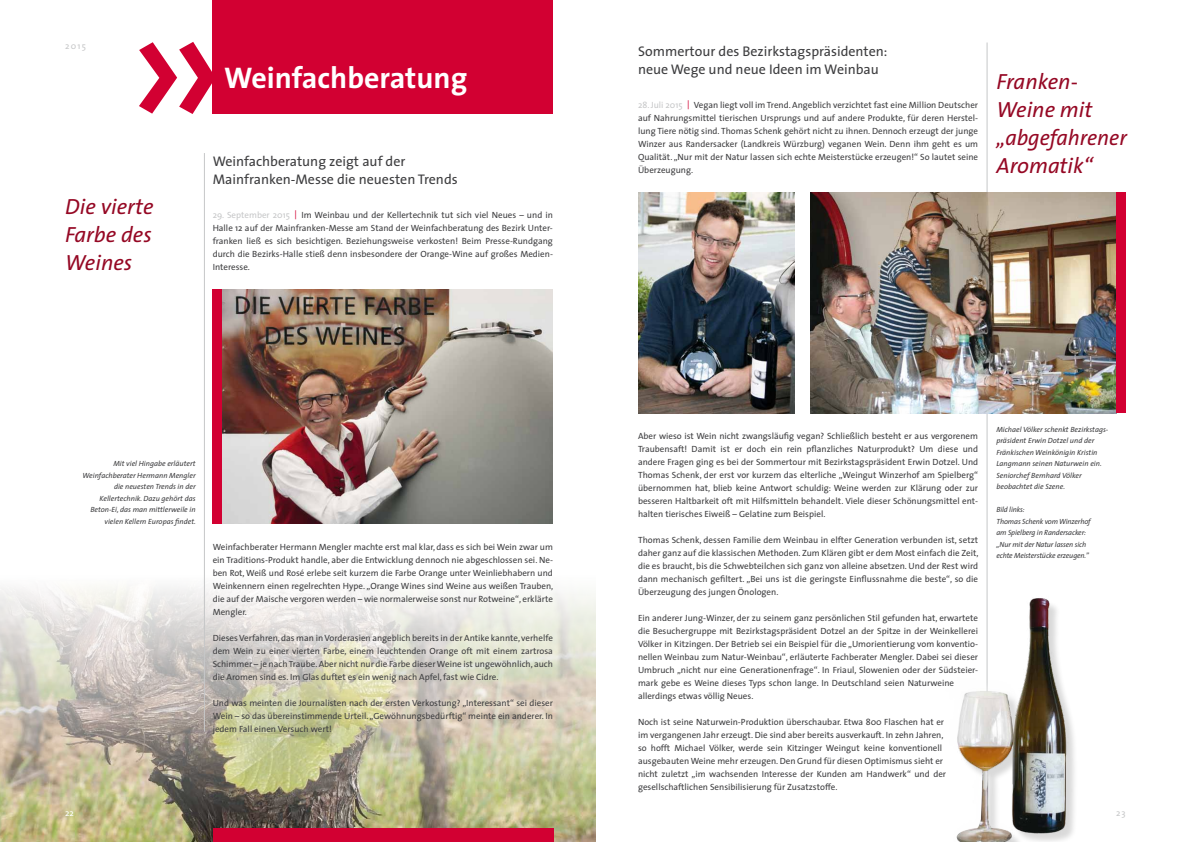
<style>
.page{position:relative;width:1191px;height:842px;background:#fff}
.page>*{position:absolute;margin:0;border:0;box-sizing:border-box;transform-origin:0 0}
.t1{font:700 30px "The Sans";color:#fff}
.t2{font:italic 22px/28px "The Sans";color:#950824;text-align:justify}
.t3{font:14px/18px "The Sans";color:#3d3d3f}
.t4{font:9px/13px "The Sans";color:#3d3d3f;text-align:justify}
.t5{font:9px "The Sans";letter-spacing:.14em;color:#c6c7c8}
.t6{font:9px "The Sans";color:#fff}
.t7{font:italic 7.5px/11.5px "The Sans";color:#3d3d3f}
.s1{color:#c6c7c8}
.s2{color:#d20032}
</style>
<div class="page">
<div style="left:213px;top:0;width:340px;height:114px;background:#d20032"></div>
<svg style="left:139px;top:42px;width:74px;height:72px"></svg>
<hr style="left:986px;top:43px;width:1px;height:799px;background:#c6c7c8">
<img style="left:0;top:581px;width:595px;height:261px">
<hr style="left:204px;top:153px;width:1px;height:579px;background:#c6c7c8">
<img style="left:810px;top:192px;width:306px;height:221px">
<img style="left:222px;top:290px;width:331px;height:234px">
<div style="left:213px;top:290px;width:9px;height:234px;background:#d20032"></div>
<div style="left:1116px;top:192px;width:9px;height:221px;background:#d20032"></div>
<div style="left:214px;top:829px;width:340px;height:13px;background:#d20032"></div>
<img style="left:956px;top:589px;width:119px;height:253px">
<img style="left:638px;top:192px;width:156px;height:221px">
<p class="t5" style="left:65px;top:38px;width:22px">2015</p>
<h3 class="t3" style="left:638px;top:41px;width:251px">Sommertour des Bezirkstagspräsidenten: neue Wege und neue Ideen im Weinbau</h3>
<p class="t4" style="left:638px;top:98px;width:342px"><span class="s1">28. Juli 2015</span> <span class="s2">|</span> Vegan liegt voll im Trend. Angeblich verzichtet fast eine Million Deutscher auf Nahrungsmittel tierischen Ursprungs und auf andere Produkte, für deren Herstel&shy;lung Tiere nötig sind. Thomas Schenk gehört nicht zu ihnen. Dennoch erzeugt der junge Winzer aus Randersacker (Landkreis Würzburg) veganen Wein. Denn ihm geht es um Qualität. „Nur mit der Natur lassen sich echte Meisterstücke erzeugen!“ So lautet seine Überzeugung.</p>
<h1 class="t1" style="left:224px;top:53px;width:245px">Weinfachberatung</h1>
<h3 class="t3" style="left:213px;top:152px;width:247px">Weinfachberatung zeigt auf der<br>Mainfranken-Messe die neuesten Trends</h3>
<p class="t4" style="left:213px;top:208px;width:342px"><span class="s1">29. September 2015</span> <span class="s2">|</span> Im Weinbau und der Kellertechnik tut sich viel Neues – und in Halle 12 auf der Mainfranken-Messe am Stand der Weinfachberatung des Bezirk Unter&shy;franken ließ es sich besichtigen. Beziehungsweise verkosten! Beim Presse-Rundgang durch die Bezirks-Halle stieß denn insbesondere der Orange-Wine auf großes Medien-Interesse.</p>
<h2 class="t2" style="left:65px;top:192px;width:90px">Die vierte Farbe des Weines</h2>
<h2 class="t2" style="left:996px;top:66px;width:132px;text-align:left">Franken-<br>Weine mit „abgefahrener<br>Aromatik“</h2>
<p class="t7" style="left:83px;top:458px;width:115px;text-align:right">Mit viel Hingabe erläutert<br>Weinfachberater Hermann Mengler die neuesten Trends in der<br>Kellertechnik. Dazu gehört das<br>Beton-Ei, das man mittlerweile in vielen Kellern Europas findet.</p>
<p class="t4" style="left:213px;top:540px;width:342px">Weinfachberater Hermann Mengler machte erst mal klar, dass es sich bei Wein zwar um ein Traditions-Produkt handle, aber die Entwicklung dennoch nie abgeschlossen sei. Ne&shy;ben Rot, Weiß und Rosé erlebe seit kurzem die Farbe Orange unter Weinliebhabern und Weinkennern einen regelrechten Hype. „Orange Wines sind Weine aus weißen Trauben, die auf der Maische vergoren werden – wie normalerweise sonst nur Rotweine“, erklärte Mengler.</p>
<p class="t4" style="left:213px;top:631px;width:342px">Dieses Verfahren, das man in Vorderasien angeblich bereits in der Antike kannte, verhelfe dem Wein zu einer vierten Farbe, einem leuchtenden Orange oft mit einem zartrosa Schimmer – je nach Traube. Aber nicht nur die Farbe dieser Weine ist ungewöhnlich, auch die Aromen sind es. Im Glas duftet es ein wenig nach Apfel, fast wie Cidre.</p>
<p class="t4" style="left:213px;top:696px;width:342px">Und was meinten die Journalisten nach der ersten Verkostung? „Interessant“ sei dieser Wein – so das übereinstimmende Urteil. „Gewöhnungsbedürftig“ meinte ein anderer. In jedem Fall einen Versuch wert!</p>
<p class="t4" style="left:638px;top:429px;width:342px">Aber wieso ist Wein nicht zwangsläufig vegan? Schließlich besteht er aus vergorenem Traubensaft! Damit ist er doch ein rein pflanzliches Naturprodukt? Um diese und andere Fragen ging es bei der Sommertour mit Bezirkstagspräsident Erwin Dotzel. Und Thomas Schenk, der erst vor kurzem das elterliche „Weingut Winzerhof am Spielberg“ übernommen hat, blieb keine Antwort schuldig: Weine werden zur Klärung oder zur besseren Haltbarkeit oft mit Hilfsmitteln behandelt. Viele dieser Schönungsmittel ent&shy;halten tierisches Eiweiß – Gelatine zum Beispiel.</p>
<p class="t4" style="left:638px;top:533px;width:342px">Thomas Schenk, dessen Familie dem Weinbau in elfter Generation verbunden ist, setzt daher ganz auf die klassischen Methoden. Zum Klären gibt er dem Most einfach die Zeit, die es braucht, bis die Schwebteilchen sich ganz von alleine absetzen. Und der Rest wird dann mechanisch gefiltert. „Bei uns ist die geringste Einflussnahme die beste“, so die Überzeugung des jungen Önologen.</p>
<p class="t4" style="left:638px;top:611px;width:342px;text-align:left">Ein anderer Jung-Winzer, der zu seinem ganz persönlichen Stil gefunden hat, erwartete die Besuchergruppe mit Bezirkstagspräsident Dotzel an der Spitze in der Weinkellerei Völker in Kitzingen. Der Betrieb sei ein Beispiel für die „Umorientierung vom konventio&shy;nellen Weinbau zum Natur-Weinbau“, erläuterte Fachberater Mengler. Dabei sei dieser Umbruch „nicht nur eine Generationenfrage“. In Friaul, Slowenien oder der Südsteier&shy;mark gebe es Weine dieses Typs schon lange. In Deutschland seien Naturweine allerdings etwas völlig Neues.</p>
<p class="t4" style="left:638px;top:715px;width:309px;text-align:left">Noch ist seine Naturwein-Produktion überschaubar. Etwa 800 Flaschen hat er im vergangenen Jahr erzeugt. Die sind aber bereits ausverkauft. In zehn Jahren, so hofft Michael Völker, werde sein Kitzinger Weingut keine konventionell ausgebauten Weine mehr erzeugen. Den Grund für diesen Optimismus sieht er nicht zuletzt „im wachsenden Interesse der Kunden am Handwerk“ und der gesellschaftlichen Sensibilisierung für Zusatzstoffe.</p>
<p class="t7" style="left:996px;top:423px;width:113px">Michael Völker schenkt Bezirkstags&shy;präsident Erwin Dotzel und der<br>Fränkischen Weinkönigin Kristin<br>Langmann seinen Naturwein ein.<br>Seniorchef Bernhard Völker beobachtet die Szene.</p>
<p class="t7" style="left:996px;top:503px;width:96px">Bild links:<br>Thomas Schenk vom Winzerhof am Spielberg in Randersacker: „Nur mit der Natur lassen sich echte Meisterstücke erzeugen.”</p>
<p class="t6" style="left:65px;top:805px;width:10px">22</p>
<p class="t5" style="left:1116px;top:805px;width:11px">23</p>
</div>
